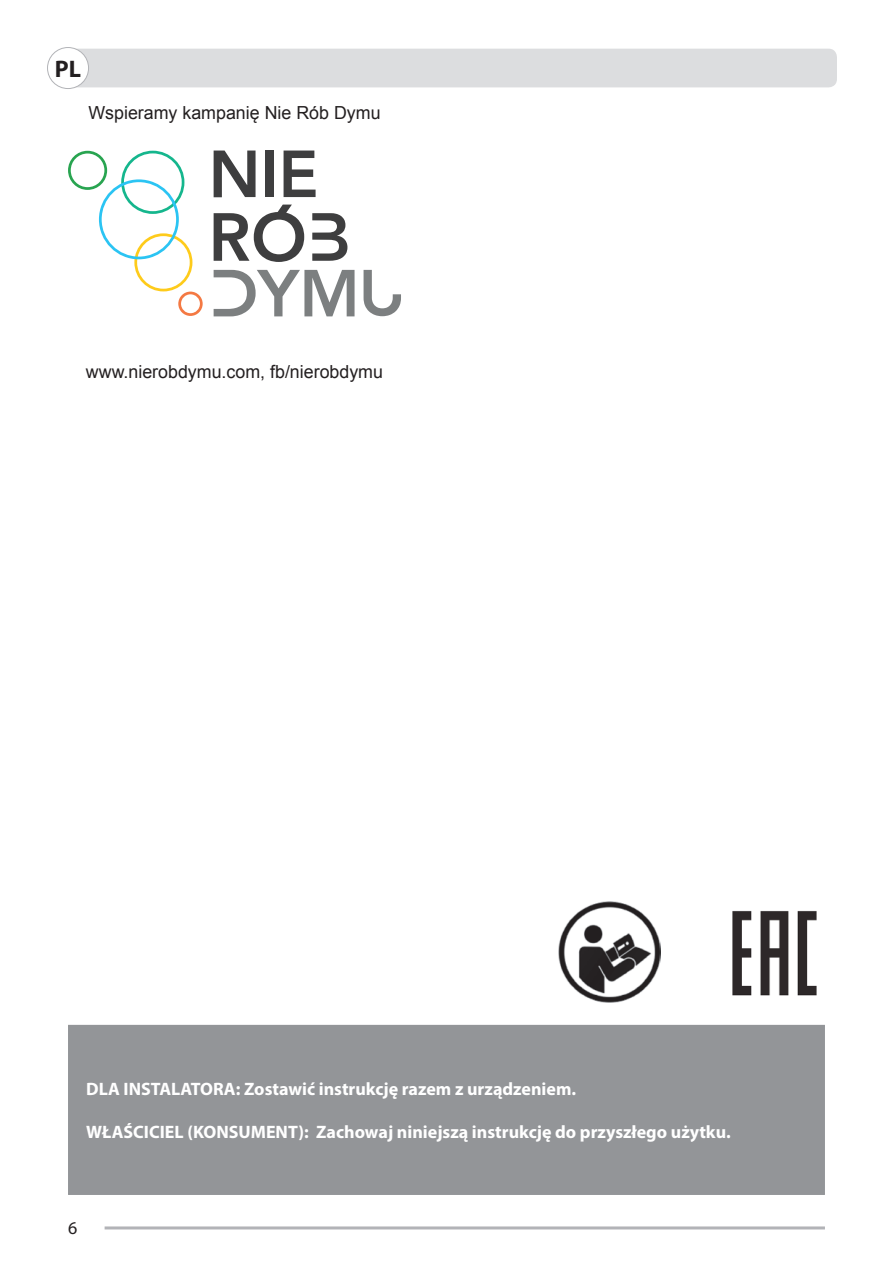
<style>
.page{position:relative;width:893px;height:1263px;background:#fff}
.page>*{position:absolute;margin:0;border:0;box-sizing:border-box;transform-origin:0 0}
.t1{font:700 24px "Myriad Pro";color:#231f20}
.t2{font:700 18px "Myriad Pro";color:#fff}
.t3{font:18px "Arial";color:#231f20}
.t4{font:18px "Myriad Pro";color:#231f20}
</style>
<div class="page">
<div style="left:56px;top:49px;width:781px;height:38px;background:#dcdddf;border-radius:9px"></div>
<div style="left:48px;top:48px;width:41px;height:41px;background:#fff;border-radius:50%"></div>
<div style="left:47px;top:47px;width:42px;height:42px;border:1px solid #b2b3b7;border-radius:50%"></div>
<hr style="left:105px;top:1226px;width:720px;height:3px;background:#b2b3b7">
<img style="left:559px;top:901px;width:102px;height:102px">
<img style="left:732px;top:910px;width:85px;height:86px">
<svg style="left:68px;top:151px;width:135px;height:165px"></svg>
<svg style="left:214px;top:151px;width:42px;height:46px"></svg>
<div style="left:265px;top:151px;width:8px;height:46px;background:#3e3e3f"></div>
<svg style="left:284px;top:151px;width:32px;height:46px"></svg>
<svg style="left:364px;top:270px;width:37px;height:46px"></svg>
<svg style="left:214px;top:270px;width:141px;height:46px"></svg>
<svg style="left:214px;top:205px;width:90px;height:57px"></svg>
<svg style="left:312px;top:213px;width:35px;height:48px"></svg>
<div style="left:68px;top:1025px;width:757px;height:170px;background:#939598"></div>
<h1 class="t1" style="left:55px;top:53px;width:28px">PL</h1>
<p class="t3" style="left:88px;top:101px;width:294px">Wspieramy kampanię Nie Rób Dymu</p>
<p class="t3" style="left:86px;top:360px;width:299px">www.nierobdymu.com, fb/nierobdymu</p>
<p class="t2" style="left:86px;top:1077px;width:491px">DLA INSTALATORA: Zostawić instrukcję razem z urządzeniem.</p>
<p class="t2" style="left:86px;top:1120px;width:646px">WŁAŚCICIEL (KONSUMENT): Zachowaj niniejszą instrukcję do przyszłego użytku.</p>
<p class="t4" style="left:68px;top:1217px;width:11px">6</p>
</div>
